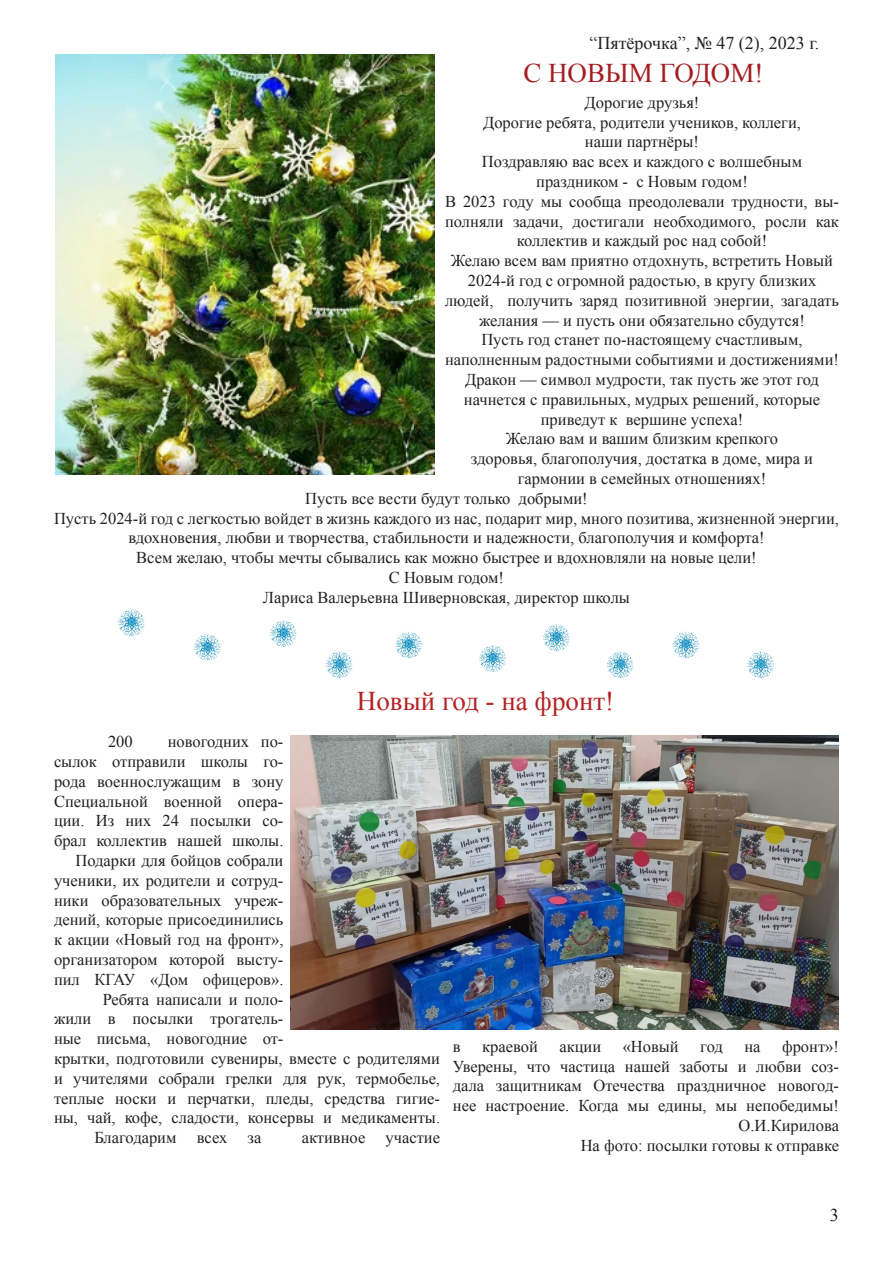
<style>
.page{position:relative;width:893px;height:1263px;background:#fff}
.page>*{position:absolute;margin:0;border:0;box-sizing:border-box;transform-origin:0 0}
.t1{font:27px "Times New Roman";color:#b52224}
.t2{font:27px "Times New Roman";color:#a51d20}
.t3{font:18px "Times New Roman";color:#231f20}
.t4{font:16.5px/19.8px "Times New Roman";color:#231f20;text-align:center}
</style>
<div class="page">
<img style="left:55px;top:54px;width:379px;height:420px">
<img style="left:290px;top:736px;width:549px;height:294px">
<img style="left:118px;top:609px;width:27px;height:27px;border-radius:13px">
<img style="left:270px;top:620px;width:27px;height:27px;border-radius:13px">
<img style="left:194px;top:634px;width:27px;height:26px;border-radius:13px">
<img style="left:326px;top:651px;width:27px;height:27px;border-radius:13px">
<img style="left:395px;top:631px;width:27px;height:27px;border-radius:13px">
<img style="left:479px;top:645px;width:27px;height:27px;border-radius:13px">
<img style="left:543px;top:624px;width:27px;height:27px;border-radius:13px">
<img style="left:607px;top:651px;width:27px;height:27px;border-radius:13px">
<img style="left:672px;top:631px;width:27px;height:27px;border-radius:13px">
<img style="left:747px;top:651px;width:27px;height:27px;border-radius:13px">
<p class="t3" style="left:589px;top:30px;width:231px">“Пятёрочка”, № 47 (2), 2023 г.</p>
<p class="t2" style="left:523px;top:55px;width:242px">С НОВЫМ ГОДОМ!</p>
<p class="t4" style="left:585px;top:92px;width:116px">Дорогие друзья!</p>
<p class="t4" style="left:483px;top:112px;width:319px">Дорогие ребята, родители учеников, коллеги,</p>
<p class="t4" style="left:585px;top:132px;width:116px">наши партнёры!</p>
<p class="t4" style="left:482px;top:152px;width:322px">Поздравляю вас всех и каждого с волшебным</p>
<p class="t4" style="left:536px;top:171px;width:213px">праздником - с Новым годом!</p>
<p class="t4" style="left:445px;top:191px;width:395px">В 2023 году мы сообща преодолевали трудности, вы&shy;полняли задачи, достигали необходимого, росли как коллектив и каждый рос над собой!</p>
<p class="t4" style="left:451px;top:251px;width:384px">Желаю всем вам приятно отдохнуть, встретить Новый</p>
<p class="t4" style="left:468px;top:270px;width:350px">2024-й год с огромной радостью, в кругу близких</p>
<p class="t4" style="left:445px;top:290px;width:395px">людей, получить заряд позитивной энергии, загадать желания — и пусть они обязательно сбудутся!</p>
<p class="t4" style="left:481px;top:330px;width:323px">Пусть год станет по-настоящему счастливым,</p>
<p class="t4" style="left:445px;top:350px;width:395px">наполненным радостными событиями и достижениями!</p>
<p class="t4" style="left:465px;top:369px;width:355px">Дракон — символ мудрости, так пусть же этот год</p>
<p class="t4" style="left:464px;top:389px;width:358px">начнется с правильных, мудрых решений, которые</p>
<p class="t4" style="left:541px;top:409px;width:204px">приведут к вершине успеха!</p>
<p class="t4" style="left:506px;top:429px;width:274px">Желаю вам и вашим близким крепкого</p>
<p class="t4" style="left:471px;top:449px;width:344px">здоровья, благополучия, достатка в доме, мира и</p>
<p class="t4" style="left:518px;top:468px;width:250px">гармонии в семейных отношениях!</p>
<p class="t4" style="left:305px;top:488px;width:284px">Пусть все вести будут только добрыми!</p>
<p class="t4" style="left:54px;top:508px;width:786px">Пусть 2024-й год с легкостью войдет в жизнь каждого из нас, подарит мир, много позитива, жизненной энергии, вдохновения, любви и творчества, стабильности и надежности, благополучия и комфорта!</p>
<p class="t4" style="left:136px;top:548px;width:622px">Всем желаю, чтобы мечты сбывались как можно быстрее и вдохновляли на новые цели!</p>
<p class="t4" style="left:389px;top:567px;width:117px">С Новым годом!</p>
<p class="t4" style="left:263px;top:587px;width:368px">Лариса Валерьевна Шиверновская, директор школы</p>
<p class="t1" style="left:357px;top:683px;width:259px">Новый год - на фронт!</p>
<p class="t4" style="left:108px;top:731px;width:26px">200</p>
<p class="t4" style="left:54px;top:731px;width:231px;text-align:justify;text-indent:114px">новогодних по&shy;сылок отправили школы го&shy;рода военнослужащим в зону Специальной военной опера&shy;ции. Из них 24 посылки со&shy;брал коллектив нашей школы.</p>
<p class="t4" style="left:54px;top:850px;width:231px;text-align:justify;text-indent:21px">Подарки для бойцов собрали ученики, их родители и сотруд&shy;ники образовательных учреж&shy;дений, которые присоединились к акции «Новый год на фронт», организатором которой высту&shy;пил КГАУ «Дом офицеров».</p>
<p class="t4" style="left:54px;top:989px;width:388px;text-align:left;text-indent:49px">Ребята написали и поло-<br>жили в посылки трогатель-<br>ные письма, новогодние от-<br>крытки, подготовили сувениры, вместе с родителями и учителями собрали грелки для рук, термобелье, теплые носки и перчатки, пледы, средства гигие&shy;ны, чай, кофе, сладости, консервы и медикаменты.</p>
<p class="t4" style="left:94px;top:1127px;width:168px">Благодарим всех за</p>
<p class="t4" style="left:302px;top:1127px;width:140px">активное участие</p>
<p class="t4" style="left:453px;top:1036px;width:9px">в</p>
<p class="t4" style="left:482px;top:1036px;width:57px">краевой</p>
<p class="t4" style="left:559px;top:1036px;width:43px">акции</p>
<p class="t4" style="left:623px;top:1036px;width:58px">«Новый</p>
<p class="t4" style="left:700px;top:1036px;width:24px">год</p>
<p class="t4" style="left:744px;top:1036px;width:18px">на</p>
<p class="t4" style="left:782px;top:1036px;width:58px">фронт»!</p>
<p class="t4" style="left:453px;top:1056px;width:388px;text-align:justify">Уверены, что частица нашей заботы и любви соз&shy;дала защитникам Отечества праздничное новогод&shy;нее настроение. Когда мы едины, мы непобедимы!</p>
<p class="t4" style="left:739px;top:1115px;width:102px">О.И.Кирилова</p>
<p class="t4" style="left:581px;top:1135px;width:260px">На фото: посылки готовы к отправке</p>
<p class="t3" style="left:830px;top:1203px;width:10px">3</p>
</div>
